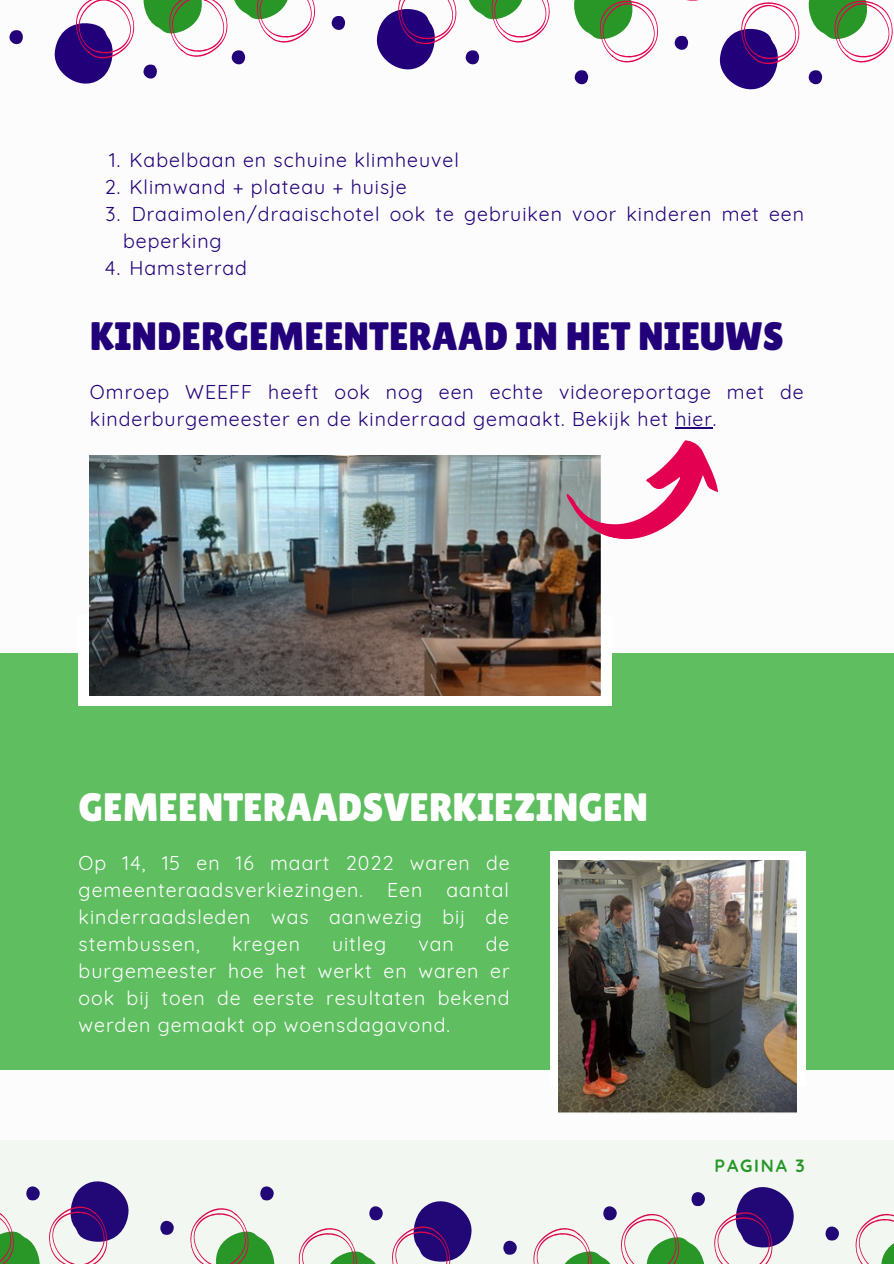
<style>
.page{position:relative;width:894px;height:1264px;background:#fff}
.page>*{position:absolute;margin:0;border:0;box-sizing:border-box;transform-origin:0 0}
.t1{font:39.6px "Lilita One";color:#22007a}
.t2{font:39.6px "Lilita One";color:#fff}
.t3{font:19.5px/27px "Quicksand";letter-spacing:.05em;color:#22007a}
.t4{font:19.5px/27px "Quicksand";letter-spacing:.05em;color:#fff;text-align:justify}
.t5{font:700 17.7px "Quicksand";letter-spacing:.1em;color:#289728}
</style>
<div class="page">
<svg style="left:9px;top:30px;width:14px;height:15px"></svg>
<svg style="left:54px;top:0;width:261px;height:84px"></svg>
<svg style="left:331px;top:16px;width:15px;height:14px"></svg>
<svg style="left:376px;top:0;width:174px;height:69px"></svg>
<svg style="left:808px;top:70px;width:14px;height:15px"></svg>
<svg style="left:574px;top:0;width:225px;height:89px"></svg>
<svg style="left:808px;top:0;width:85px;height:63px"></svg>
<div style="left:0;top:653px;width:893px;height:416px;background:#5fbe60"></div>
<div style="left:79px;top:615px;width:532px;height:90px;background:#fff"></div>
<img style="left:90px;top:455px;width:510px;height:240px">
<div style="left:550px;top:851px;width:255px;height:234px;background:#fff"></div>
<img style="left:558px;top:860px;width:238px;height:253px">
<svg style="left:560px;top:427px;width:158px;height:129px"></svg>
<svg style="left:0;top:1140px;width:893px;height:123px;fill:#f2f7f2"></svg>
<p class="t3" style="left:129px;top:146px;width:331px">Kabelbaan en schuine klimheuvel</p>
<p class="t3" style="left:129px;top:173px;width:279px">Klimwand + plateau + huisje</p>
<p class="t3" style="left:123px;top:200px;width:682px;text-indent:9px">Draaimolen/draaischotel ook te gebruiken voor kinderen met een beperking</p>
<p class="t3" style="left:129px;top:254px;width:119px">Hamsterrad</p>
<p class="t3" style="left:105px;top:146px;width:17px;text-align:justify">1.<br>2.<br>3.</p>
<p class="t3" style="left:105px;top:254px;width:17px">4.</p>
<p class="t1" style="left:90px;top:313px;width:695px">KINDERGEMEENTERAAD IN HET NIEUWS</p>
<p class="t3" style="left:90px;top:378px;width:715px">Omroep WEEFF heeft ook nog een echte videoreportage met de kinderburgemeester en de kinderraad gemaakt. Bekijk het hier.</p>
<p class="t2" style="left:79px;top:784px;width:571px">GEMEENTERAADSVERKIEZINGEN</p>
<p class="t4" style="left:79px;top:849px;width:432px">Op 14, 15 en 16 maart 2022 waren de gemeenteraadsverkiezingen. Een aantal kinderraadsleden was aanwezig bij de stembussen,</p>
<p class="t4" style="left:79px;top:930px;width:432px;text-indent:407px">de burgemeester hoe het werkt en waren er ook bij toen de eerste resultaten bekend werden gemaakt op woensdagavond.</p>
<p class="t4" style="left:232px;top:930px;width:69px">kregen</p>
<p class="t4" style="left:332px;top:930px;width:56px">uitleg</p>
<p class="t4" style="left:418px;top:930px;width:37px">van</p>
<p class="t5" style="left:714px;top:1154px;width:92px">PAGINA 3</p>
</div>
